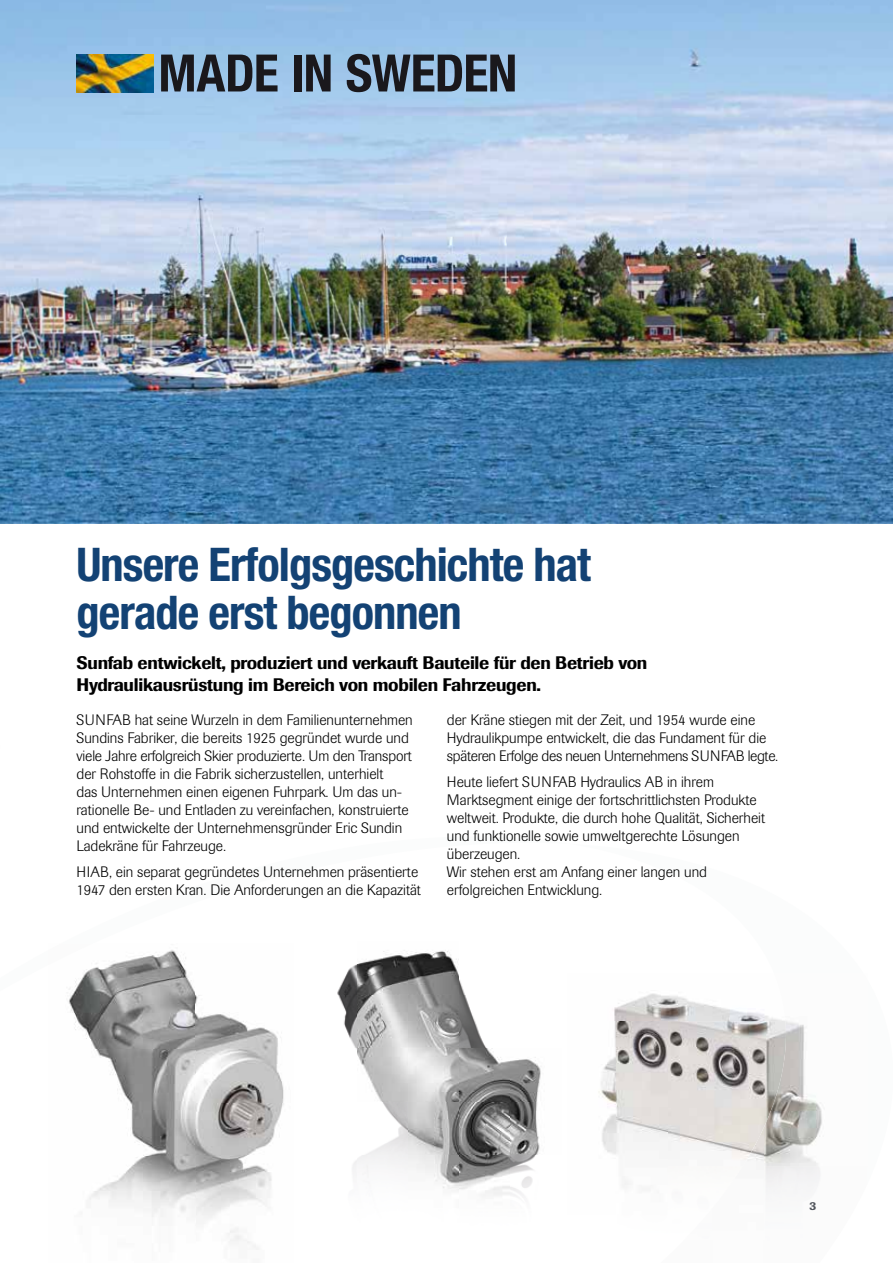
<style>
.page{position:relative;width:893px;height:1263px;background:#fff}
.page>*{position:absolute;margin:0;border:0;box-sizing:border-box;transform-origin:0 0}
.t1{font:700 condensed 46.5px/48px "Helvetica Neue LT Pro";letter-spacing:-.02em;color:#134274}
.t2{font:500 18px/21.6px "Imago";letter-spacing:-.015em;color:#000}
.t3{font:300 15px/18px "Imago";color:#000}
.t4{font:500 12px "Imago";color:#50545b}
</style>
<div class="page">
<img style="left:0;top:0;width:893px;height:524px">
<img style="left:614px;top:993px;width:150px;height:28px">
<img style="left:668px;top:1021px;width:96px;height:130px">
<img style="left:598px;top:1021px;width:70px;height:166px">
<img style="left:667px;top:1166px;width:1px;height:21px">
<img style="left:764px;top:1015px;width:58px;height:177px">
<img style="left:712px;top:1127px;width:52px;height:35px">
<img style="left:69px;top:950px;width:215px;height:300px">
<img style="left:69px;top:950px;width:24px;height:15px">
<img style="left:77px;top:54px;width:76px;height:39px">
<svg style="left:161px;top:55px;width:117px;height:36px"></svg>
<div style="left:294px;top:55px;width:7px;height:36px;background:#1a181c"></div>
<svg style="left:306px;top:55px;width:25px;height:36px"></svg>
<svg style="left:347px;top:54px;width:168px;height:38px"></svg>
<img style="left:337px;top:951px;width:204px;height:246px">
<h1 class="t1" style="left:77px;top:540px;width:516px">Unsere Erfolgsgeschichte hat gerade erst begonnen</h1>
<p class="t2" style="left:77px;top:652px;width:572px">Sunfab entwickelt, produziert und verkauft Bauteile für den Betrieb von<br>Hydraulikausrüstung im Bereich von mobilen Fahrzeugen.</p>
<p class="t3" style="left:77px;top:711px;width:338px">SUNFAB hat seine Wurzeln in dem Familienunternehmen Sundins Fabriker, die bereits 1925 gegründet wurde und viele Jahre erfolgreich Skier produzierte. Um den Transport der Rohstoffe in die Fabrik sicherzustellen, unterhielt<br>das Unternehmen einen eigenen Fuhrpark. Um das un&shy;rationelle Be- und Entladen zu vereinfachen, konstruierte und entwickelte der Unternehmensgründer Eric Sundin Ladekräne für Fahrzeuge.</p>
<p class="t3" style="left:77px;top:863px;width:346px">HIAB, ein separat gegründetes Unternehmen präsentierte<br>1947 den ersten Kran. Die Anforderungen an die Kapazität</p>
<p class="t3" style="left:447px;top:711px;width:333px">der Kräne stiegen mit der Zeit, und 1954 wurde eine<br>Hydraulikpumpe entwickelt, die das Fundament für die späteren Erfolge des neuen Unternehmens SUNFAB legte.</p>
<p class="t3" style="left:447px;top:773px;width:320px">Heute liefert SUNFAB Hydraulics AB in ihrem Marktsegment einige der fortschrittlichsten Produkte weltweit. Produkte, die durch hohe Qualität, Sicherheit und funktionelle sowie umweltgerechte Lösungen überzeugen.<br>Wir stehen erst am Anfang einer langen und erfolgreichen Entwicklung.</p>
<p class="t4" style="left:809px;top:1198px;width:8px">3</p>
</div>
